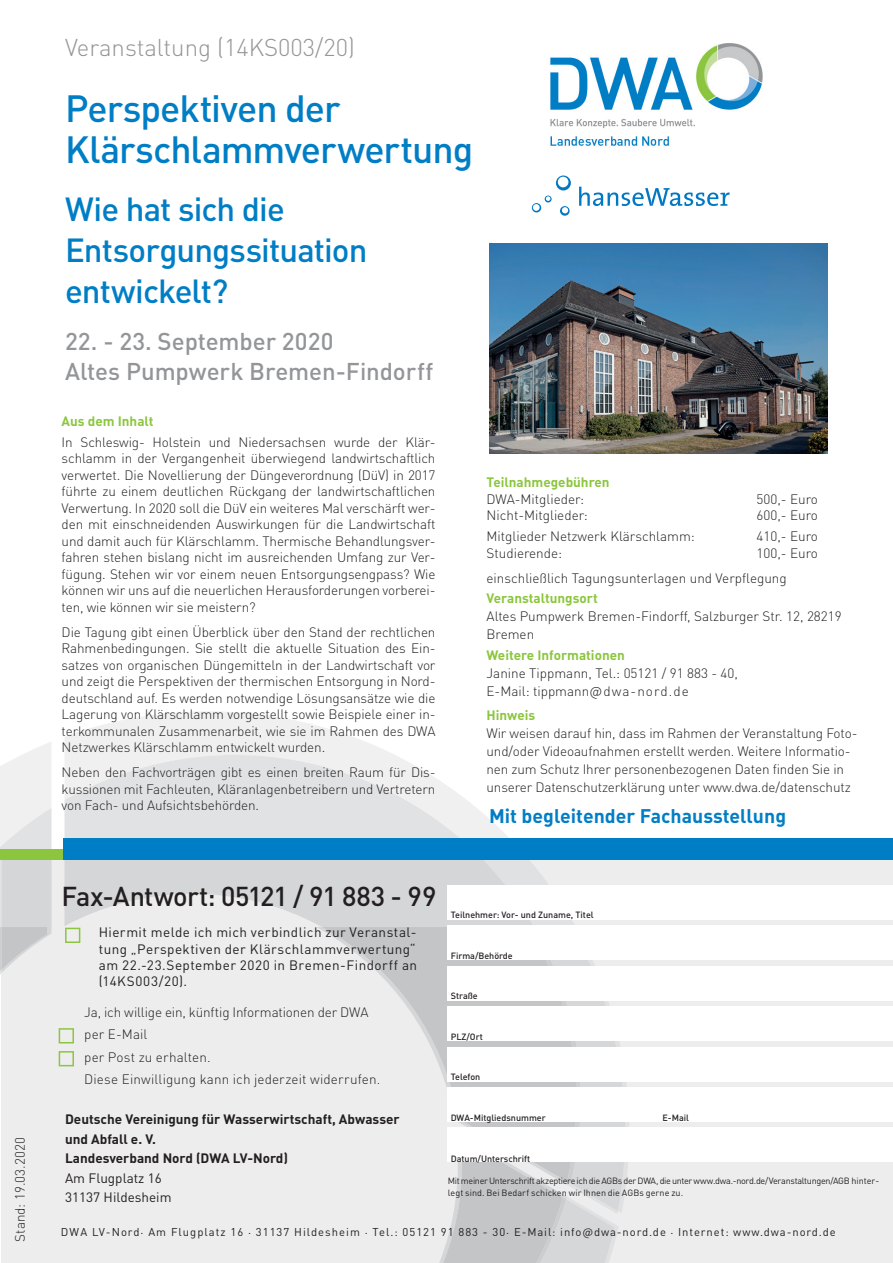
<style>
.page{position:relative;width:893px;height:1263px;background:#fff}
.page>*{position:absolute;margin:0;border:0;box-sizing:border-box;transform-origin:0 0}
.t1{font:500 37.5px/41.2px "DINOT";letter-spacing:-.03em;color:#007ec5}
.t2{font:500 33px/41.2px "DINOT";letter-spacing:-.03em;color:#007ec5}
.t3{font:500 27px "DINOT";letter-spacing:-.02em;color:#231f20}
.t4{font:500 24px/30px "DINOT";letter-spacing:-.005em;color:#939598}
.t5{font:300 24px "DINOT";color:#939598}
.t6{font:700 19.5px "DINOT";color:#007ec5}
.t7{font:300 13.5px/16.5px "DINOT";letter-spacing:-.01em;color:#231f20}
.t8{font:13.5px/16.2px "DINOT";letter-spacing:.03em;color:#231f20;text-align:justify}
.t9{font:700 13.5px/19.5px "DINOT";color:#231f20}
.t10{font:700 13.5px "DINOT";color:#8bc63e}
.t11{font:13.5px/19.5px "DINOT";color:#231f20}
.t12{font:11.25px "DINOT";letter-spacing:.09em;color:#231f20}
.t13{font:9px/12.5px "DINOT";letter-spacing:-.025em;color:#231f20}
.t14{font:500 9px "DINOT";color:#231f20}
</style>
<div class="page">
<div style="left:2px;top:854px;width:891px;height:409px;background:#ededee"></div>
<svg style="left:0;top:742px;width:52px;height:232px"></svg>
<svg style="left:65px;top:711px;width:460px;height:128px"></svg>
<svg style="left:65px;top:755px;width:413px;height:84px"></svg>
<svg style="left:65px;top:860px;width:511px;height:207px"></svg>
<svg style="left:322px;top:927px;width:117px;height:140px"></svg>
<svg style="left:439px;top:927px;width:186px;height:336px"></svg>
<div style="left:0;top:849px;width:64px;height:11px;background:#8bc63e"></div>
<div style="left:64px;top:839px;width:829px;height:21px;background:#007ec5"></div>
<img style="left:550px;top:44px;width:212px;height:102px">
<div style="left:448px;top:885px;width:445px;height:34px;background:#fff"></div>
<div style="left:448px;top:926px;width:445px;height:34px;background:#fff"></div>
<div style="left:448px;top:966px;width:445px;height:34px;background:#fff"></div>
<div style="left:448px;top:1007px;width:445px;height:34px;background:#fff"></div>
<div style="left:448px;top:1087px;width:445px;height:34px;background:#fff"></div>
<div style="left:448px;top:1047px;width:445px;height:34px;background:#fff"></div>
<div style="left:448px;top:1128px;width:445px;height:34px;background:#fff"></div>
<svg style="left:65px;top:928px;width:15px;height:15px"></svg>
<img style="left:489px;top:244px;width:339px;height:209px">
<svg style="left:59px;top:1028px;width:15px;height:15px"></svg>
<svg style="left:59px;top:1051px;width:15px;height:15px"></svg>
<svg style="left:579px;top:187px;width:151px;height:19px"></svg>
<svg style="left:556px;top:175px;width:15px;height:15px"></svg>
<svg style="left:560px;top:206px;width:10px;height:10px"></svg>
<svg style="left:532px;top:196px;width:20px;height:16px"></svg>
<p class="t7" style="left:11px;top:1242px;width:106px;rotate:-90deg">Stand: 19.03.2020</p>
<h3 class="t5" style="left:65px;top:29px;width:291px">Veranstaltung (14KS003/20)</h3>
<h1 class="t1" style="left:65px;top:86px;width:410px">Perspektiven der<br>Klärschlammverwertung</h1>
<h2 class="t2" style="left:65px;top:186px;width:304px">Wie hat sich die<br>Entsorgungssituation entwickelt?</h2>
<h3 class="t4" style="left:65px;top:325px;width:370px">22. - 23. September 2020<br>Altes Pumpwerk Bremen-Findorff</h3>
<p class="t10" style="left:62px;top:411px;width:94px">Aus dem Inhalt</p>
<p class="t7" style="left:62px;top:433px;width:375px;text-align:justify">In Schleswig- Holstein und Niedersachsen wurde der Klär&shy;schlamm in der Vergangenheit überwiegend landwirtschaftlich verwertet. Die Novellierung der Düngeverordnung (DüV) in 2017 führte zu einem deutlichen Rückgang der landwirtschaftlichen Verwertung. In 2020 soll die DüV ein weiteres Mal verschärft wer&shy;den mit einschneidenden Auswirkungen für die Landwirtschaft und damit auch für Klärschlamm. Thermische Behandlungsver&shy;fahren stehen bislang nicht im ausreichenden Umfang zur Ver&shy;fügung. Stehen wir vor einem neuen Entsorgungsengpass? Wie können wir uns auf die neuerlichen Herausforderungen vorberei&shy;ten, wie können wir sie meistern?</p>
<p class="t7" style="left:62px;top:623px;width:375px;text-align:justify">Die Tagung gibt einen Überblick über den Stand der rechtlichen Rahmenbedingungen. Sie stellt die aktuelle Situation des Ein&shy;satzes von organischen Düngemitteln in der Landwirtschaft vor und zeigt die Perspektiven der thermischen Entsorgung in Nord&shy;deutschland auf. Es werden notwendige Lösungsansätze wie die Lagerung von Klärschlamm vorgestellt sowie Beispiele einer in&shy;terkommunalen Zusammenarbeit, wie sie im Rahmen des DWA Netzwerkes Klärschlamm entwickelt wurden.</p>
<p class="t7" style="left:62px;top:763px;width:375px;text-align:justify">Neben den Fachvorträgen gibt es einen breiten Raum für Dis&shy;kussionen mit Fachleuten, Kläranlagenbetreibern und Vertretern von Fach- und Aufsichtsbehörden.</p>
<h3 class="t3" style="left:62px;top:875px;width:376px">Fax-Antwort: 05121 / 91 883 - 99</h3>
<p class="t10" style="left:486px;top:472px;width:125px">Teilnahmegebühren</p>
<p class="t7" style="left:486px;top:490px;width:99px">DWA-Mitglieder:</p>
<p class="t7" style="left:756px;top:490px;width:63px">500,- Euro</p>
<p class="t7" style="left:486px;top:506px;width:103px">Nicht-Mitglieder:</p>
<p class="t7" style="left:756px;top:506px;width:63px">600,- Euro</p>
<p class="t7" style="left:486px;top:527px;width:210px">Mitglieder Netzwerk Klärschlamm:</p>
<p class="t7" style="left:756px;top:527px;width:63px">410,- Euro</p>
<p class="t7" style="left:486px;top:544px;width:77px">Studierende:</p>
<p class="t7" style="left:486px;top:539px;width:333px;line-height:25px;text-indent:270px">100,- Euro einschließlich Tagungsunterlagen und Verpflegung</p>
<p class="t10" style="left:486px;top:588px;width:113px">Veranstaltungsort</p>
<p class="t7" style="left:486px;top:606px;width:357px;line-height:18px">Altes Pumpwerk Bremen-Findorff, Salzburger Str. 12, 28219<br>Bremen</p>
<p class="t10" style="left:486px;top:644px;width:140px">Weitere Informationen</p>
<p class="t7" style="left:486px;top:663px;width:253px;line-height:18px">Janine Tippmann, Tel.: 05121 / 91 883 - 40,<br>E-Mail: tippmann@dwa-nord.de</p>
<p class="t10" style="left:486px;top:705px;width:50px">Hinweis</p>
<p class="t7" style="left:486px;top:723px;width:372px;line-height:18px">Wir weisen darauf hin, dass im Rahmen der Veranstaltung Foto&shy;und/oder Videoaufnahmen erstellt werden. Weitere Informatio&shy;nen zum Schutz Ihrer personenbezogenen Daten finden Sie in unserer Datenschutzerklärung unter www.dwa.de/datenschutz</p>
<h3 class="t6" style="left:489px;top:801px;width:299px">Mit begleitender Fachausstellung</h3>
<p class="t14" style="left:451px;top:908px;width:144px">Teilnehmer: Vor- und Zuname, Titel</p>
<p class="t14" style="left:451px;top:948px;width:63px">Firma/Behörde</p>
<p class="t14" style="left:451px;top:989px;width:28px">Straße</p>
<p class="t14" style="left:451px;top:1030px;width:34px">PLZ/Ort</p>
<p class="t14" style="left:451px;top:1070px;width:31px">Telefon</p>
<p class="t14" style="left:451px;top:1111px;width:96px">DWA-Mitgliedsnummer</p>
<p class="t14" style="left:662px;top:1111px;width:28px">E-Mail</p>
<p class="t14" style="left:451px;top:1151px;width:81px">Datum/Unterschrift</p>
<p class="t8" style="left:99px;top:923px;width:320px">Hiermit melde ich mich verbindlich zur Veranstal&shy;tung „Perspektiven der Klärschlammverwertung“ am 22.-23.September 2020 in Bremen-Findorff an (14KS003/20).</p>
<p class="t7" style="left:84px;top:1000px;width:298px;line-height:22.2px">Ja, ich willige ein, künftig Informationen der DWA per E-Mail<br>per Post zu erhalten.<br>Diese Einwilligung kann ich jederzeit widerrufen.</p>
<p class="t9" style="left:65px;top:1109px;width:336px">Deutsche Vereinigung für Wasserwirtschaft, Abwasser und Abfall e. V.<br>Landesverband Nord (DWA LV-Nord)</p>
<p class="t11" style="left:65px;top:1167px;width:108px">Am Flugplatz 16<br>31137 Hildesheim</p>
<p class="t12" style="left:61px;top:1224px;width:776px">DWA LV-Nord. Am Flugplatz 16 . 31137 Hildesheim . Tel.: 05121 91 883 - 30. E-Mail: info@dwa-nord.de . Internet: www.dwa-nord.de</p>
<p class="t13" style="left:448px;top:1174px;width:433px">Mit meiner Unterschrift akzeptiere ich die AGBs der DWA, die unter www.dwa.-nord.de/Veranstaltungen/AGB hinter&shy;legt sind. Bei Bedarf schicken wir Ihnen die AGBs gerne zu.</p>
</div>
